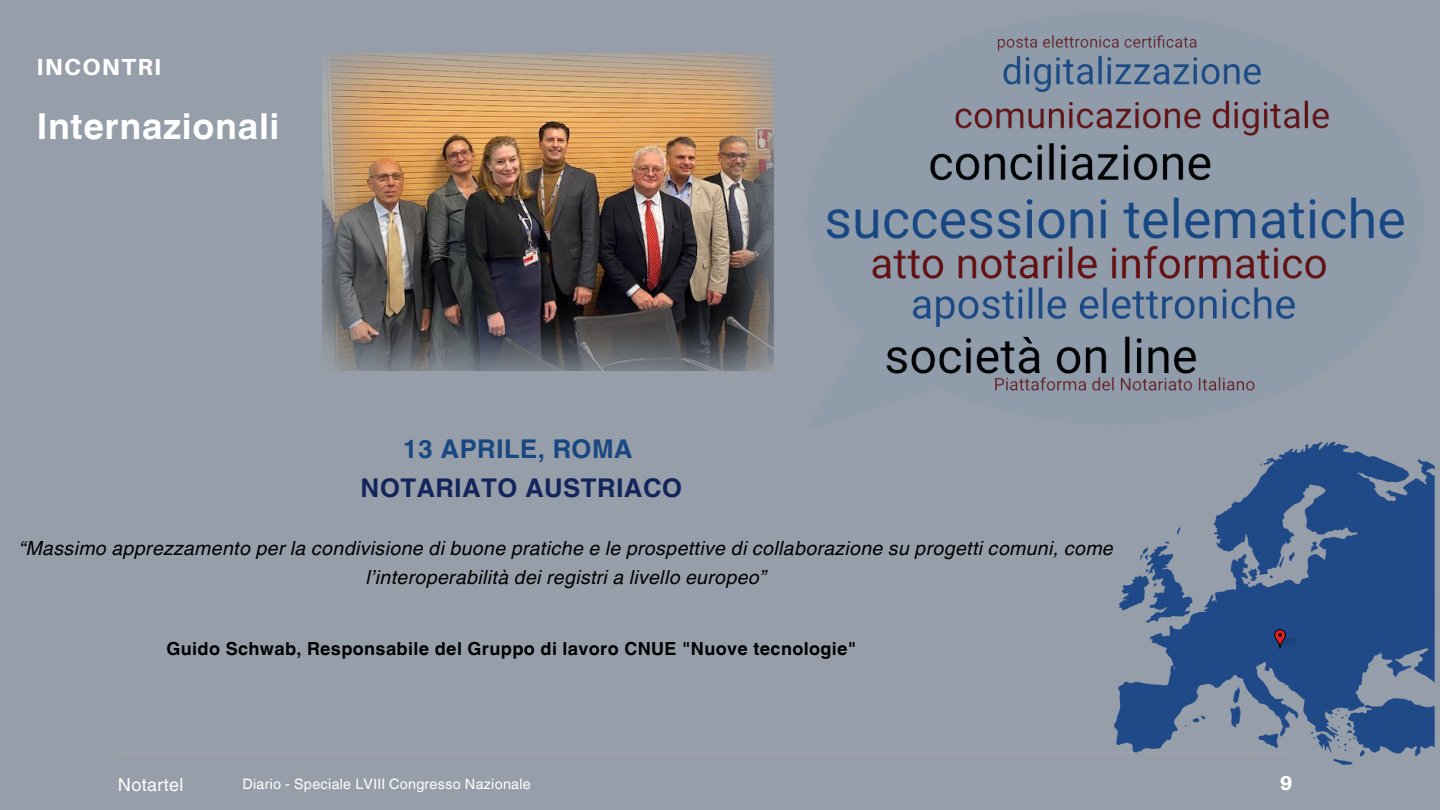
<style>
.page{position:relative;width:1440px;height:810px;background:#959ea9}
.page>*{position:absolute;margin:0;border:0;box-sizing:border-box;transform-origin:0 0}
.t1{font:700 35.8px "Helvetica World";letter-spacing:.02em;color:#fff}
.t2{font:700 25.8px "Helvetica World";letter-spacing:.02em;color:#13255b}
.t3{font:700 25.8px "Helvetica World";letter-spacing:.02em;color:#184782}
.t4{font:800 23.3px "Aileron";letter-spacing:.06em;color:#fff}
.t5{font:800 20px "Aileron";color:#fff}
.t6{font:italic 19.5px/29.2px "Helvetica World";letter-spacing:.02em;color:#000;text-align:center}
.t7{font:700 18px "Helvetica World";letter-spacing:.02em;color:#000}
.t8{font:18px "Helvetica World";letter-spacing:.02em;color:#fff}
.t9{font:14.4px "Helvetica World";letter-spacing:.02em;color:#fff}
</style>
<div class="page">
<img style="left:1114px;top:443px;width:320px;height:321px">
<svg style="left:1274px;top:629px;width:23px;height:19px"></svg>
<img style="left:826px;top:35px;width:579px;height:408px">
<hr style="left:118px;top:753px;width:1174px;height:1px;background:#a5a4a4">
<img style="left:323px;top:54px;width:451px;height:316px">
<p class="t4" style="left:36px;top:52px;width:126px">INCONTRI</p>
<p class="t1" style="left:37px;top:97px;width:244px">Internazionali</p>
<p class="t3" style="left:403px;top:428px;width:231px">13 APRILE, ROMA</p>
<p class="t2" style="left:361px;top:467px;width:323px">NOTARIATO AUSTRIACO</p>
<p class="t6" style="left:19px;top:531px;width:1096px">“Massimo apprezzamento per la condivisione di buone pratiche e le prospettive di collaborazione su progetti comuni, come l’interoperabilità dei registri a livello europeo”</p>
<p class="t7" style="left:166px;top:634px;width:692px">Guido Schwab, Responsabile del Gruppo di lavoro CNUE "Nuove tecnologie"</p>
<p class="t8" style="left:118px;top:774px;width:67px">Notartel</p>
<p class="t9" style="left:242px;top:776px;width:290px">Diario - Speciale LVIII Congresso Nazionale</p>
<p class="t5" style="left:1280px;top:771px;width:14px">9</p>
</div>
